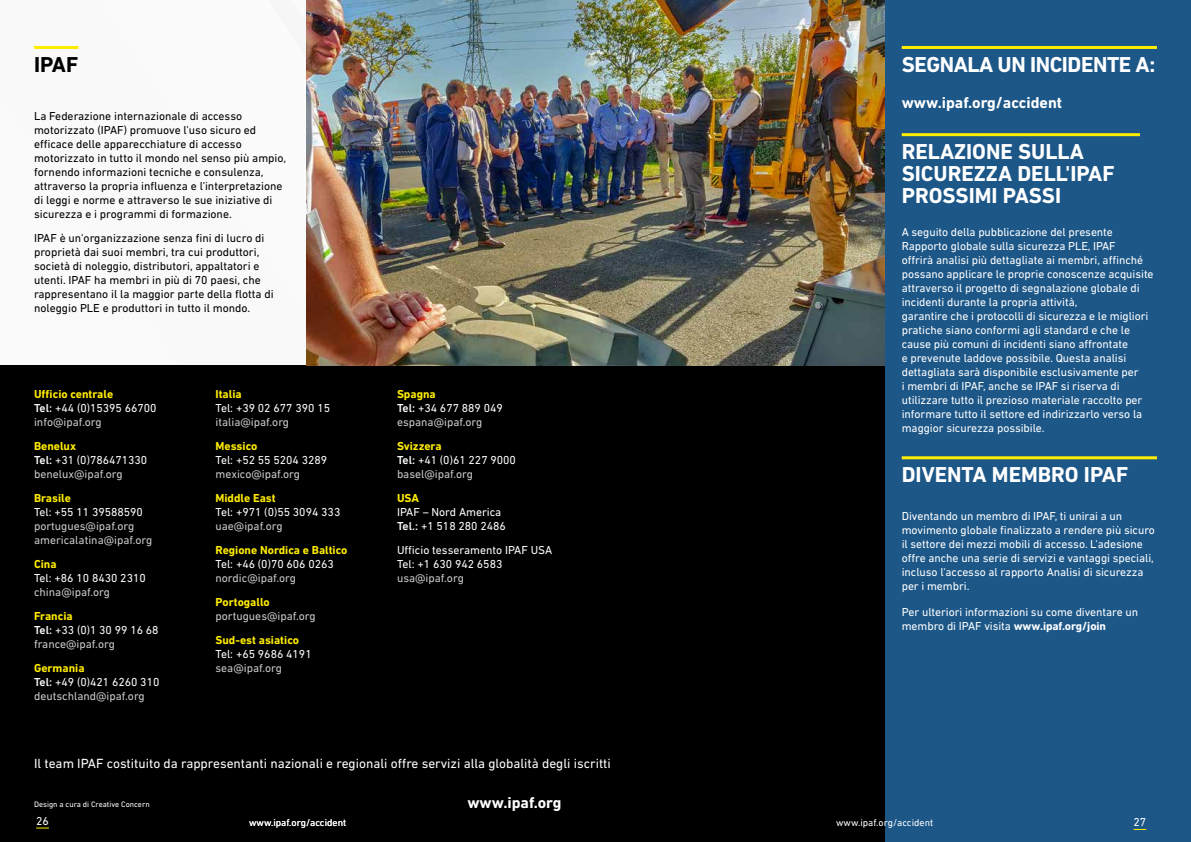
<style>
.page{position:relative;width:1191px;height:842px;background:#fff}
.page>*{position:absolute;margin:0;border:0;box-sizing:border-box;transform-origin:0 0}
.t1{font:700 22px/22px "DIN Next LT Pro";color:#fff}
.t2{font:700 22px "DIN Next LT Pro";letter-spacing:-.02em;color:#fff}
.t3{font:700 22px "DIN Next LT Pro";color:#000}
.t4{font:700 16px "DIN Next LT Pro";color:#fff}
.t5{font:13.5px "DIN Next LT Pro";color:#fff}
.t6{font:11.8px/14px "DIN Next LT Pro";letter-spacing:-.005em;color:#fff}
.t7{font:11.8px/14px "DIN Next LT Pro";color:#000}
.t8{font:11.8px/14px "DIN Next LT Pro";color:#c9cbcc}
.t9{font:700 11.8px "DIN Next LT Pro";color:#ffed00}
.t10{font:10px "DIN Next LT Pro";color:#fff}
.t11{font:8px "DIN Next LT Pro";color:#fff}
.s1{font-weight:700;color:#ffed00}
.s2{font-weight:500}
.s3{color:#c9cbcc}
.s4{font-weight:500;color:#fff}
.s5{color:#fff}
.s6{font-weight:700}
</style>
<div class="page">
<div style="left:884px;top:0;width:307px;height:842px;background:#1c5788"></div>
<div style="left:0;top:366px;width:884px;height:476px;background:#000"></div>
<hr style="left:34px;top:46px;width:44px;height:3px;background:#ffed00">
<svg style="left:36px;top:827px;width:13px;height:1px"></svg>
<svg style="left:1133px;top:829px;width:13px;height:1px"></svg>
<hr style="left:901px;top:46px;width:256px;height:3px;background:#ffed00">
<hr style="left:901px;top:133px;width:239px;height:3px;background:#ffed00">
<hr style="left:901px;top:456px;width:256px;height:3px;background:#ffed00">
<img style="left:306px;top:0;width:578px;height:366px">
<h1 class="t3" style="left:34px;top:51px;width:46px">IPAF</h1>
<p class="t7" style="left:34px;top:109px;width:254px">La Federazione internazionale di accesso motorizzato (IPAF) promuove l'uso sicuro ed efficace delle apparecchiature di accesso motorizzato in tutto il mondo nel senso più ampio, fornendo informazioni tecniche e consulenza, attraverso la propria influenza e l'interpretazione di leggi e norme e attraverso le sue iniziative di sicurezza e i programmi di formazione.</p>
<p class="t7" style="left:34px;top:231px;width:241px">IPAF è un'organizzazione senza fini di lucro di proprietà dai suoi membri, tra cui produttori, società di noleggio, distributori, appaltatori e utenti. IPAF ha membri in più di 70 paesi, che rappresentano il la maggior parte della flotta di noleggio PLE e produttori in tutto il mondo.</p>
<p class="t6" style="left:34px;top:387px;width:124px"><span class="s1">Ufficio centrale<br></span><span class="s2">Tel:</span> +44 (0)15395 66700 <span class="s3">info@ipaf.org</span></p>
<p class="t8" style="left:34px;top:439px;width:115px"><span class="s1">Benelux<br></span><span class="s4">Tel:</span> <span class="s5">+31 (0)786471330 </span>benelux@ipaf.org</p>
<p class="t9" style="left:34px;top:491px;width:38px">Brasile</p>
<p class="t6" style="left:34px;top:505px;width:110px">Tel: +55 11 39588590</p>
<p class="t8" style="left:34px;top:519px;width:120px">portugues@ipaf.org americalatina@ipaf.org</p>
<p class="t9" style="left:34px;top:557px;width:24px">Cina</p>
<p class="t6" style="left:34px;top:571px;width:113px">Tel: +86 10 8430 2310</p>
<p class="t8" style="left:34px;top:585px;width:78px">china@ipaf.org</p>
<p class="t6" style="left:34px;top:609px;width:126px"><span class="s1">Francia<br></span><span class="s2">Tel:</span> +33 (0)1 30 99 16 68 <span class="s3">france@ipaf.org</span></p>
<p class="t8" style="left:34px;top:661px;width:127px"><span class="s1">Germania<br></span><span class="s4">Tel:</span> <span class="s5">+49 (0)421 6260 310 </span>deutschland@ipaf.org</p>
<p class="t9" style="left:215px;top:387px;width:28px">Italia</p>
<p class="t6" style="left:215px;top:401px;width:116px">Tel: +39 02 677 390 15</p>
<p class="t8" style="left:215px;top:415px;width:75px">italia@ipaf.org</p>
<p class="t9" style="left:215px;top:439px;width:43px">Messico</p>
<p class="t6" style="left:215px;top:453px;width:113px">Tel: +52 55 5204 3289</p>
<p class="t8" style="left:215px;top:467px;width:86px">mexico@ipaf.org</p>
<p class="t9" style="left:215px;top:491px;width:62px">Middle East</p>
<p class="t6" style="left:215px;top:505px;width:126px">Tel: +971 (0)55 3094 333</p>
<p class="t8" style="left:215px;top:519px;width:69px">uae@ipaf.org</p>
<p class="t9" style="left:215px;top:543px;width:133px">Regione Nordica e Baltico</p>
<p class="t6" style="left:215px;top:557px;width:120px">Tel: +46 (0)70 606 0263</p>
<p class="t8" style="left:215px;top:571px;width:82px">nordic@ipaf.org</p>
<p class="t9" style="left:215px;top:595px;width:56px">Portogallo</p>
<p class="t8" style="left:215px;top:609px;width:102px">portugues@ipaf.org</p>
<p class="t9" style="left:215px;top:633px;width:85px">Sud-est asiatico</p>
<p class="t6" style="left:215px;top:647px;width:98px">Tel: +65 9686 4191</p>
<p class="t8" style="left:215px;top:661px;width:68px">sea@ipaf.org</p>
<p class="t8" style="left:397px;top:387px;width:107px"><span class="s1">Spagna<br></span><span class="s4">Tel:</span> <span class="s5">+34 677 889 049 </span>espana@ipaf.org</p>
<p class="t6" style="left:397px;top:439px;width:120px"><span class="s1">Svizzera<br></span><span class="s2">Tel:</span> +41 (0)61 227 9000 <span class="s3">basel@ipaf.org</span></p>
<p class="t9" style="left:397px;top:491px;width:24px">USA</p>
<p class="t6" style="left:397px;top:505px;width:110px">IPAF – Nord America<br><span class="s2">Tel.:</span> +1 518 280 2486</p>
<p class="t6" style="left:397px;top:543px;width:157px">Ufficio tesseramento IPAF USA<br>Tel: +1 630 942 6583</p>
<p class="t8" style="left:397px;top:571px;width:68px">usa@ipaf.org</p>
<p class="t5" style="left:34px;top:756px;width:578px">Il team IPAF costituito da rappresentanti nazionali e regionali offre servizi alla globalità degli iscritti</p>
<p class="t11" style="left:34px;top:800px;width:117px">Design a cura di Creative Concern</p>
<h2 class="t4" style="left:467px;top:793px;width:96px">www.ipaf.org</h2>
<h1 class="t2" style="left:901px;top:51px;width:255px">SEGNALA UN INCIDENTE A:</h1>
<h2 class="t4" style="left:901px;top:93px;width:162px">www.ipaf.org/accident</h2>
<h1 class="t1" style="left:901px;top:140px;width:214px">RELAZIONE SULLA<br>SICUREZZA DELL'IPAF<br>PROSSIMI PASSI</h1>
<p class="t6" style="left:901px;top:225px;width:253px">A seguito della pubblicazione del presente Rapporto globale sulla sicurezza PLE, IPAF<br>offrirà analisi più dettagliate ai membri, affinché possano applicare le proprie conoscenze acquisite attraverso il progetto di segnalazione globale di incidenti durante la propria attività,<br>garantire che i protocolli di sicurezza e le migliori pratiche siano conformi agli standard e che le cause più comuni di incidenti siano affrontate<br>e prevenute laddove possibile. Questa analisi dettagliata sarà disponibile esclusivamente per<br>i membri di IPAF, anche se IPAF si riserva di utilizzare tutto il prezioso materiale raccolto per informare tutto il settore ed indirizzarlo verso la maggior sicurezza possibile.</p>
<h1 class="t1" style="left:901px;top:463px;width:228px">DIVENTA MEMBRO IPAF</h1>
<p class="t6" style="left:901px;top:509px;width:255px">Diventando un membro di IPAF, ti unirai a un movimento globale finalizzato a rendere più sicuro il settore dei mezzi mobili di accesso. L'adesione offre anche una serie di servizi e vantaggi speciali, incluso l'accesso al rapporto Analisi di sicurezza per i membri.</p>
<p class="t6" style="left:901px;top:605px;width:238px">Per ulteriori informazioni su come diventare un membro di IPAF visita <span class="s6">www.ipaf.org/join</span></p>
<p class="t6" style="left:36px;top:813px;width:14px">26</p>
<p class="t10" style="left:249px;top:817px;width:99px">www.ipaf.org/accident</p>
<p class="t10" style="left:836px;top:817px;width:99px">www.ipaf.org/accident</p>
<p class="t6" style="left:1133px;top:815px;width:14px">27</p>
</div>
